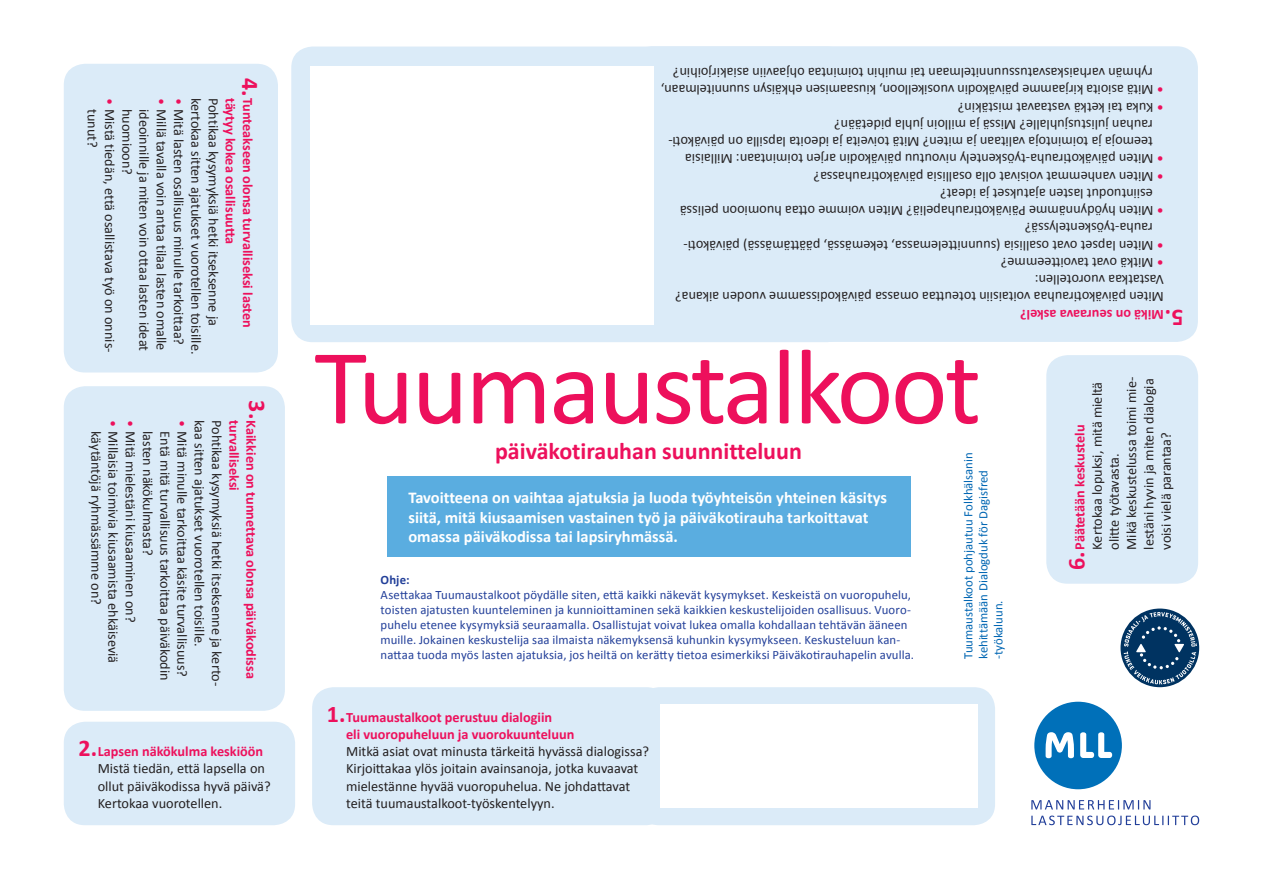
<style>
.page{position:relative;width:1263px;height:893px;background:#fff}
.page>*{position:absolute;margin:0;border:0;box-sizing:border-box;transform-origin:0 0}
.t1{font:108px "Calibri";letter-spacing:-.025em;color:#ed105c}
.t2{font:700 24px "Calibri";color:#ed105c}
.t3{font:700 16.5px/19.5px "Calibri";color:#fff}
.laatikoihin_leipis{font:14.25px/17.2px "Calibri";color:#231f20}
.laatikoihin_leipis-2{font:700 14.25px "Calibri";color:#ed105c}
.leipis{font:12.75px/15px "Calibri";letter-spacing:.005em;color:#223f99}
.t4{font:12.75px/15px "Calibri";color:#0166b3}
.leipis-2{font:700 12.75px "Calibri";color:#223f99}
.s1{color:#ed105c}
.s2{font-weight:700;color:#ed105c}
</style>
<div class="page">
<div style="left:387px;top:476px;width:523px;height:81px;background:#5aade0"></div>
<div style="left:64px;top:722px;width:231px;height:103px;background:#dbebf8;border-radius:21px"></div>
<div style="left:1046px;top:355px;width:152px;height:229px;background:#dbebf8;border-radius:21px"></div>
<div style="left:638px;top:687px;width:357px;height:138px;background:#dbebf8;border-radius:21px"></div>
<div style="left:312px;top:687px;width:356px;height:138px;background:#dbebf8;border-radius:21px"></div>
<div style="left:660px;top:704px;width:317px;height:104px;background:#fff"></div>
<div style="left:64px;top:386px;width:221px;height:325px;background:#dbebf8;border-radius:21px"></div>
<div style="left:64px;top:64px;width:214px;height:308px;background:#dbebf8;border-radius:21px"></div>
<div style="left:291px;top:47px;width:557px;height:295px;background:#dbebf8;border-radius:21px"></div>
<div style="left:631px;top:46px;width:567px;height:296px;background:#dbebf8;border-radius:21px"></div>
<div style="left:310px;top:66px;width:344px;height:259px;background:#fff"></div>
<svg style="left:1031px;top:815px;width:168px;height:10px"></svg>
<svg style="left:1031px;top:800px;width:119px;height:9px"></svg>
<div style="left:1034px;top:702px;width:88px;height:87px;background:#0070b9;border-radius:50%"></div>
<svg style="left:1045px;top:732px;width:67px;height:26px"></svg>
<svg style="left:1120px;top:608px;width:79px;height:79px"></svg>
<svg style="left:1124px;top:612px;width:73px;height:72px"></svg>
<p class="t2" style="left:265px;top:78px;width:20px;rotate:90deg">4.</p>
<p class="laatikoihin_leipis" style="left:187px;top:98px;width:249px;rotate:90deg"><span class="s1">•</span> Mitä lasten osallisuus minulle tarkoittaa?</p>
<p class="laatikoihin_leipis" style="left:205px;top:98px;width:258px;rotate:90deg">kertokaa sitten ajatukset vuorotellen toisille.</p>
<p class="laatikoihin_leipis" style="left:222px;top:98px;width:229px;rotate:90deg">Pohtikaa kysymyksiä hetki itseksenne ja</p>
<p class="laatikoihin_leipis-2" style="left:240px;top:98px;width:148px;rotate:90deg">täytyy kokea osallisuutta</p>
<p class="laatikoihin_leipis-2" style="left:257px;top:98px;width:231px;rotate:90deg">Tunteakseen olonsa turvalliseksi lasten</p>
<p class="laatikoihin_leipis" style="left:118px;top:109px;width:245px;text-indent:-11px;rotate:90deg"><span class="s1">•</span> Mistä tiedän, että osallistava työ on onnis&shy;tunut?</p>
<p class="laatikoihin_leipis" style="left:170px;top:98px;width:254px;rotate:90deg"><span class="s1">•</span> Millä tavalla voin antaa tilaa lasten omalle</p>
<p class="laatikoihin_leipis" style="left:136px;top:109px;width:68px;rotate:90deg">huomioon?</p>
<p class="laatikoihin_leipis" style="left:153px;top:109px;width:244px;rotate:90deg">ideoinnille ja miten voin ottaa lasten ideat</p>
<p class="t2" style="left:272px;top:400px;width:20px;rotate:90deg">3.</p>
<p class="laatikoihin_leipis" style="left:225px;top:420px;width:267px;rotate:90deg">Pohtikaa kysymyksiä hetki itseksenne ja kerto-</p>
<p class="laatikoihin_leipis-2" style="left:243px;top:420px;width:72px;rotate:90deg">turvalliseksi</p>
<p class="laatikoihin_leipis-2" style="left:260px;top:420px;width:260px;rotate:90deg">Kaikkien on tunnettava olonsa päiväkodissa</p>
<p class="laatikoihin_leipis" style="left:191px;top:420px;width:258px;rotate:90deg"><span class="s1">•</span> Mitä minulle tarkoittaa käsite turvallisuus?</p>
<p class="laatikoihin_leipis" style="left:208px;top:420px;width:228px;rotate:90deg">kaa sitten ajatukset vuorotellen toisille.</p>
<p class="laatikoihin_leipis" style="left:122px;top:431px;width:233px;text-indent:-11px;rotate:90deg"><span class="s1">•</span> Millaisia toimivia kiusaamista ehkäiseviä käytäntöjä ryhmässämme on?</p>
<p class="laatikoihin_leipis" style="left:139px;top:420px;width:203px;rotate:90deg"><span class="s1">•</span> Mitä mielestäni kiusaaminen on?</p>
<p class="laatikoihin_leipis" style="left:156px;top:431px;width:126px;rotate:90deg">lasten näkökulmasta?</p>
<p class="laatikoihin_leipis" style="left:174px;top:431px;width:251px;rotate:90deg">Entä mitä turvallisuus tarkoittaa päiväkodin</p>
<p class="t2" style="left:79px;top:733px;width:20px">2.</p>
<p class="laatikoihin_leipis-2" style="left:98px;top:742px;width:167px">Lapsen näkökulma keskiöön</p>
<p class="laatikoihin_leipis" style="left:98px;top:760px;width:174px">Mistä tiedän, että lapsella on ollut päiväkodissa hyvä päivä?<br>Kertokaa vuorotellen.</p>
<p class="laatikoihin_leipis" style="left:1164px;top:99px;width:504px;text-align:center;rotate:-180deg"><span class="s1">•</span> Mitä asioita kirjaamme päiväkodin vuosikelloon, kiusaamisen ehkäisyn suunnitelmaan, ryhmän varhaiskasvatussuunnitelmaan tai muihin toimintaa ohjaaviin asiakirjoihin?</p>
<p class="laatikoihin_leipis" style="left:1164px;top:116px;width:207px;rotate:-180deg"><span class="s1">•</span> Kuka tai ketkä vastaavat mistäkin?</p>
<p class="laatikoihin_leipis" style="left:1153px;top:168px;width:486px;text-indent:-11px;rotate:-180deg"><span class="s1">•</span> Miten päiväkotirauha-työskentely nivoutuu päiväkodin arjen toimintaan: Millaisia teemoja ja toimintoja valitaan ja miten? Mitä toiveita ja ideoita lapsilla on päiväkoti&shy;rauhan julistusjuhlalle? Missä ja milloin juhla pidetään?</p>
<p class="laatikoihin_leipis" style="left:1164px;top:185px;width:352px;rotate:-180deg"><span class="s1">•</span> Miten vanhemmat voisivat olla osallisia päiväkotirauhassa?</p>
<p class="laatikoihin_leipis" style="left:1153px;top:219px;width:474px;text-indent:-11px;rotate:-180deg"><span class="s1">•</span> Miten hyödynnämme Päiväkotirauhapeliä? Miten voimme ottaa huomioon pelissä esiintuodut lasten ajatukset ja ideat?</p>
<p class="laatikoihin_leipis" style="left:1153px;top:237px;width:130px;rotate:-180deg">rauha-työskentelyssä?</p>
<p class="laatikoihin_leipis" style="left:1164px;top:254px;width:482px;rotate:-180deg"><span class="s1">•</span> Miten lapset ovat osallisia (suunnittelemassa, tekemässä, päättämässä) päiväkoti-</p>
<p class="laatikoihin_leipis" style="left:1164px;top:271px;width:165px;rotate:-180deg"><span class="s1">•</span> Mitkä ovat tavoitteemme?</p>
<p class="laatikoihin_leipis" style="left:1164px;top:323px;width:490px;rotate:-180deg"><span class="s2">Mikä on seuraava askel?<br></span>Miten päiväkotirauhaa voitaisiin toteuttaa omassa päiväkodissamme vuoden aikana?<br>Vastatkaa vuorotellen:</p>
<p class="t2" style="left:1183px;top:333px;width:20px;rotate:-180deg">5.</p>
<p class="t1" style="left:314px;top:319px;width:668px">Tuumaustalkoot</p>
<p class="t2" style="left:495px;top:436px;width:308px">päiväkotirauhan suunnitteluun</p>
<p class="t3" style="left:408px;top:488px;width:480px">Tavoitteena on vaihtaa ajatuksia ja luoda työyhteisön yhteinen käsitys siitä, mitä kiusaamisen vastainen työ ja päiväkotirauha tarkoittavat omassa päiväkodissa tai lapsiryhmässä.</p>
<p class="leipis-2" style="left:381px;top:571px;width:30px">Ohje:</p>
<p class="leipis" style="left:381px;top:587px;width:535px">Asettakaa Tuumaustalkoot pöydälle siten, että kaikki näkevät kysymykset. Keskeistä on vuoropuhelu, toisten ajatusten kuunteleminen ja kunnioittaminen sekä kaikkien keskustelijoiden osallisuus. Vuoro&shy;puhelu etenee kysymyksiä seuraamalla. Osallistujat voivat lukea omalla kohdallaan tehtävän ääneen muille. Jokainen keskustelija saa ilmaista näkemyksensä kuhunkin kysymykseen. Keskusteluun kan&shy;nattaa tuoda myös lasten ajatuksia, jos heiltä on kerätty tietoa esimerkiksi Päiväkotirauhapelin avulla.</p>
<p class="t4" style="left:961px;top:659px;width:208px;rotate:-90deg">Tuumaustalkoot pohjautuu Folkhälsanin kehittämään Dialogduk för Dagisfred -työkaluun.</p>
<p class="t2" style="left:327px;top:698px;width:20px">1.</p>
<p class="laatikoihin_leipis-2" style="left:346px;top:708px;width:207px">Tuumaustalkoot perustuu dialogiin</p>
<p class="laatikoihin_leipis-2" style="left:346px;top:725px;width:230px">eli vuoropuheluun ja vuorokuunteluun</p>
<p class="laatikoihin_leipis" style="left:346px;top:743px;width:304px">Mitkä asiat ovat minusta tärkeitä hyvässä dialogissa?<br>Kirjoittakaa ylös joitain avainsanoja, jotka kuvaavat mielestänne hyvää vuoropuhelua. Ne johdattavat teitä tuumaustalkoot-työskentelyyn.</p>
<p class="laatikoihin_leipis" style="left:1088px;top:550px;width:169px;rotate:-90deg">Kertokaa lopuksi, mitä mieltä olitte työtavasta.</p>
<p class="laatikoihin_leipis" style="left:1123px;top:550px;width:174px;text-align:justify;rotate:-90deg">Mikä keskustelussa toimi mie&shy;lestäni hyvin ja miten dialogia voisi vielä parantaa?</p>
<p class="laatikoihin_leipis-2" style="left:1070px;top:550px;width:127px;rotate:-90deg">Päätetään keskustelu</p>
<p class="t2" style="left:1061px;top:570px;width:20px;rotate:-90deg">6.</p>
</div>
